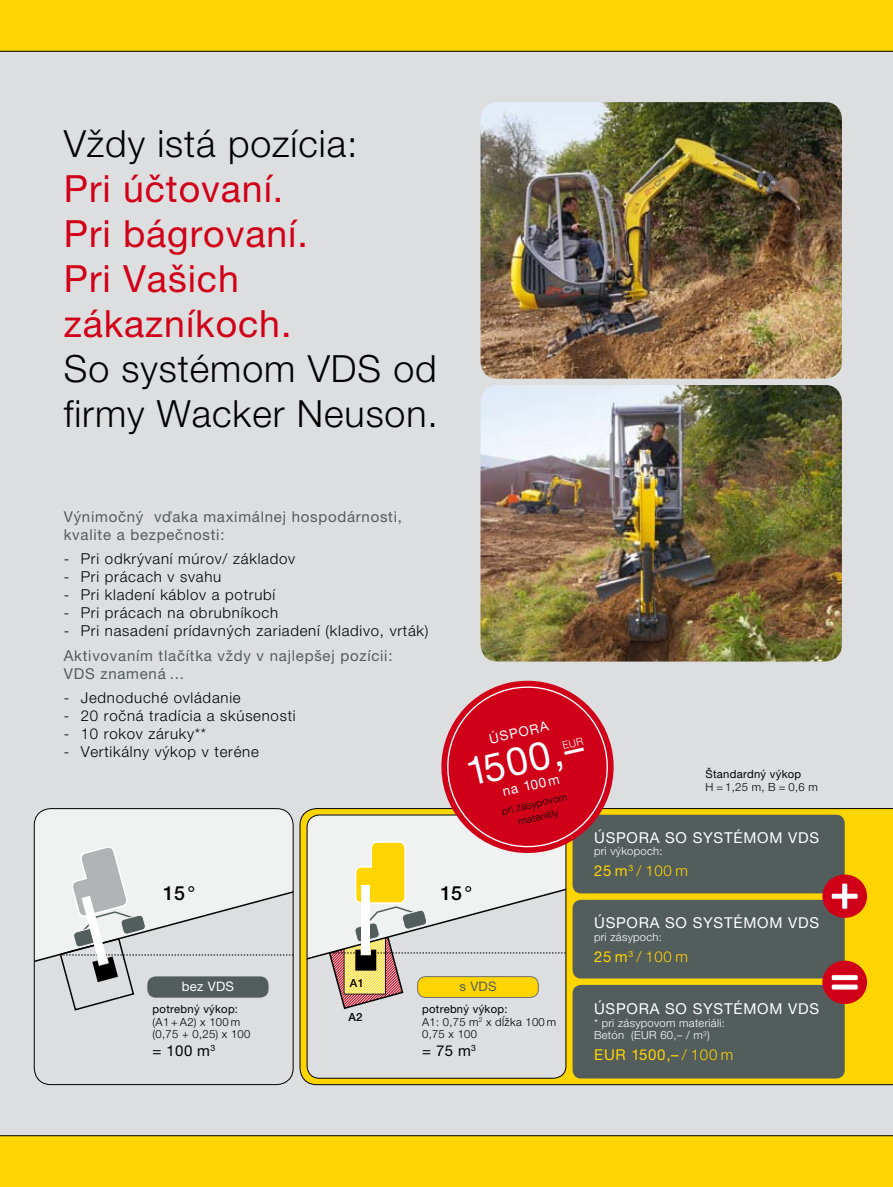
<style>
.page{position:relative;width:893px;height:1187px;background:#fff}
.page>*{position:absolute;margin:0;border:0;box-sizing:border-box;transform-origin:0 0}
.t1{font:39.15px "Helvetica Neue CE";color:#fff}
.t2{font:300 37.5px/45px "Helvetica Neue CE";letter-spacing:.025em;color:#000}
.t3{font:37.5px/45px "Helvetica Neue CE";letter-spacing:.025em;color:#d10019}
.t4{font:500 19.5px "Helvetica Neue";color:#000}
.t5{font:300 15px "Helvetica Neue CE";letter-spacing:.05em;color:#000}
.t6{font:15px/18px "Helvetica Neue CE";letter-spacing:.05em;color:#535d5c}
.t7{font:15px "Helvetica Neue CE";letter-spacing:.05em;color:#fff}
.t8{font:300 15px "Helvetica Neue CE";letter-spacing:.05em;color:#ffd500}
.t9{font:15px "Helvetica Neue CE";letter-spacing:.05em;color:#ffd500}
.t10{font:15px "Helvetica Neue CE";color:#000}
.t11{font:13.5px "Helvetica Neue CE";color:#fff}
.t12{font:13.05px "Helvetica Neue CE";letter-spacing:.015em;color:#fff}
.t13{font:13.05px "Helvetica Neue CE";color:#535d5c}
.t14{font:300 11.25px/12.8px "Helvetica Neue CE";letter-spacing:.025em;color:#000}
.t15{font:300 11.25px/12.8px "Helvetica Neue CE";letter-spacing:.025em;color:#fff}
.t16{font:11.25px "Helvetica Neue CE";letter-spacing:.025em;color:#000}
.t17{font:500 11.25px "Helvetica Neue";color:#000}
.t18{font:300 10.05px/13.5px "Helvetica Neue CE";color:#000;text-align:center}
.s1{font-weight:400}
.s2{font-weight:300}
</style>
<div class="page">
<div style="left:0;top:0;width:893px;height:1186px;background:#ffd500"></div>
<div style="left:0;top:51px;width:893px;height:1084px;background:#dddedf"></div>
<img style="left:480px;top:385px;width:362px;height:276px">
<img style="left:480px;top:102px;width:362px;height:276px">
<svg style="left:300px;top:808px;width:593px;height:276px"></svg>
<div style="left:573px;top:814px;width:272px;height:79px;background:#535d5c;border-radius:9px"></div>
<div style="left:573px;top:899px;width:272px;height:79px;background:#535d5c;border-radius:9px"></div>
<div style="left:573px;top:984px;width:272px;height:94px;background:#535d5c;border-radius:9px"></div>
<div style="left:307px;top:815px;width:259px;height:263px;background:#dddedf;border-radius:12px"></div>
<div style="left:822px;top:874px;width:45px;height:43px;background:#d10019;border-radius:50%"></div>
<svg style="left:832px;top:883px;width:26px;height:25px"></svg>
<div style="left:822px;top:960px;width:45px;height:43px;background:#d10019;border-radius:50%"></div>
<svg style="left:832px;top:975px;width:26px;height:14px"></svg>
<div style="left:34px;top:808px;width:259px;height:276px;background:#dddedf;border-radius:17px"></div>
<svg style="left:34px;top:808px;width:259px;height:203px"></svg>
<div style="left:34px;top:808px;width:259px;height:276px;border:1px solid #000;border-radius:17px"></div>
<div style="left:147px;top:976px;width:122px;height:21px;background:#535d5c;border-radius:9px"></div>
<svg style="left:307px;top:672px;width:315px;height:337px"></svg>
<h2 class="t2" style="left:64px;top:120px;width:295px">VÏdy istá pozícia:</h2>
<h2 class="t3" style="left:64px;top:166px;width:246px">Pri úãtovaní.<br>Pri bágrovaní.<br>Pri Va‰ich zákazníkoch.</h2>
<h2 class="t2" style="left:64px;top:345px;width:376px">So systémom VDS od firmy Wacker Neuson.</h2>
<p class="t6" style="left:64px;top:507px;width:340px">V˘nimoãn˘ vìaka maximálnej hospodárnosti, kvalite a bezpeãnosti:</p>
<p class="t5" style="left:64px;top:549px;width:233px">- Pri odkr˘vaní múrov/ základov</p>
<p class="t5" style="left:64px;top:567px;width:159px">- Pri prácach v svahu</p>
<p class="t5" style="left:64px;top:585px;width:213px">- Pri kladení káblov a potrubí</p>
<p class="t5" style="left:64px;top:603px;width:216px">- Pri prácach na obrubníkoch</p>
<p class="t5" style="left:64px;top:621px;width:366px">- Pri nasadení prídavn˘ch zariadení (kladivo, vrták)</p>
<p class="t6" style="left:64px;top:646px;width:330px">Aktivovaním tlaãítka vÏdy v najlep‰ej pozícii:<br>VDS znamená ...</p>
<p class="t5" style="left:64px;top:688px;width:178px">- Jednoduché ovládanie</p>
<p class="t5" style="left:64px;top:706px;width:233px">- 20 roãná tradícia a skúsenosti</p>
<p class="t5" style="left:64px;top:724px;width:144px">- 10 rokov záruky**</p>
<p class="t5" style="left:64px;top:742px;width:197px">- Vertikálny v˘kop v teréne</p>
<p class="t11" style="left:487px;top:731px;width:62px;rotate:-13deg">ÚSPORA</p>
<h1 class="t1" style="left:462px;top:750px;width:121px;rotate:-13deg">1500,–</h1>
<p class="t11" style="left:501px;top:783px;width:60px;rotate:-13deg">na 100m</p>
<p class="t18" style="left:501px;top:804px;width:68px;rotate:-13deg">pri zásypovom materiály</p>
<h3 class="t4" style="left:163px;top:881px;width:33px">15°</h3>
<h3 class="t4" style="left:440px;top:881px;width:33px">15°</h3>
<p class="t12" style="left:182px;top:978px;width:54px">bez VDS</p>
<p class="t16" style="left:153px;top:1002px;width:87px">potrebn˘ v˘kop:</p>
<p class="t14" style="left:153px;top:1014px;width:99px">(A1 + A2) x 100 m (0,75 + 0,25) x 100</p>
<p class="t10" style="left:153px;top:1041px;width:64px">= 100 m<sup>3</sup></p>
<p class="t17" style="left:350px;top:976px;width:16px">A1</p>
<p class="t17" style="left:348px;top:1010px;width:16px">A2</p>
<p class="t13" style="left:459px;top:978px;width:39px">s VDS</p>
<p class="t14" style="left:422px;top:1002px;width:136px"><span class="s1">potrebn˘ v˘kop:<br></span>A1: 0,75 m<sup>2</sup> x dæÏka 100 m<br>0,75 x 100</p>
<p class="t10" style="left:422px;top:1041px;width:55px">= 75 m<sup>3</sup></p>
<p class="t16" style="left:705px;top:767px;width:97px">·tandardn˘ v˘kop</p>
<p class="t14" style="left:705px;top:780px;width:114px">H = 1,25 m, B = 0,6 m</p>
<p class="t7" style="left:594px;top:828px;width:24px">Úspora</p>
<p class="t7" style="left:665px;top:828px;width:92px">so systémom</p>
<p class="t7" style="left:788px;top:828px;width:32px">VDS</p>
<p class="t15" style="left:594px;top:844px;width:70px">pri v˘kopoch:</p>
<p class="t8" style="left:594px;top:861px;width:95px"><span class="s1">25 m</span><sup>3</sup> / 100 m</p>
<p class="t7" style="left:594px;top:913px;width:24px">Úspora</p>
<p class="t7" style="left:665px;top:913px;width:92px">so systémom</p>
<p class="t7" style="left:788px;top:913px;width:32px">VDS</p>
<p class="t15" style="left:594px;top:929px;width:69px">pri zásypoch:</p>
<p class="t8" style="left:594px;top:946px;width:95px"><span class="s1">25 m</span><sup>3</sup> / 100 m</p>
<p class="t7" style="left:594px;top:999px;width:24px">Úspora</p>
<p class="t7" style="left:665px;top:999px;width:92px">so systémom</p>
<p class="t7" style="left:788px;top:999px;width:32px">VDS</p>
<p class="t15" style="left:594px;top:1015px;width:132px">* pri zásypovom materiáli:<br>Betón (EUR 60,– / m<sup>3</sup>)</p>
<p class="t9" style="left:594px;top:1046px;width:141px">EUR 1500,– <span class="s2">/ 100 m</span></p>
</div>
